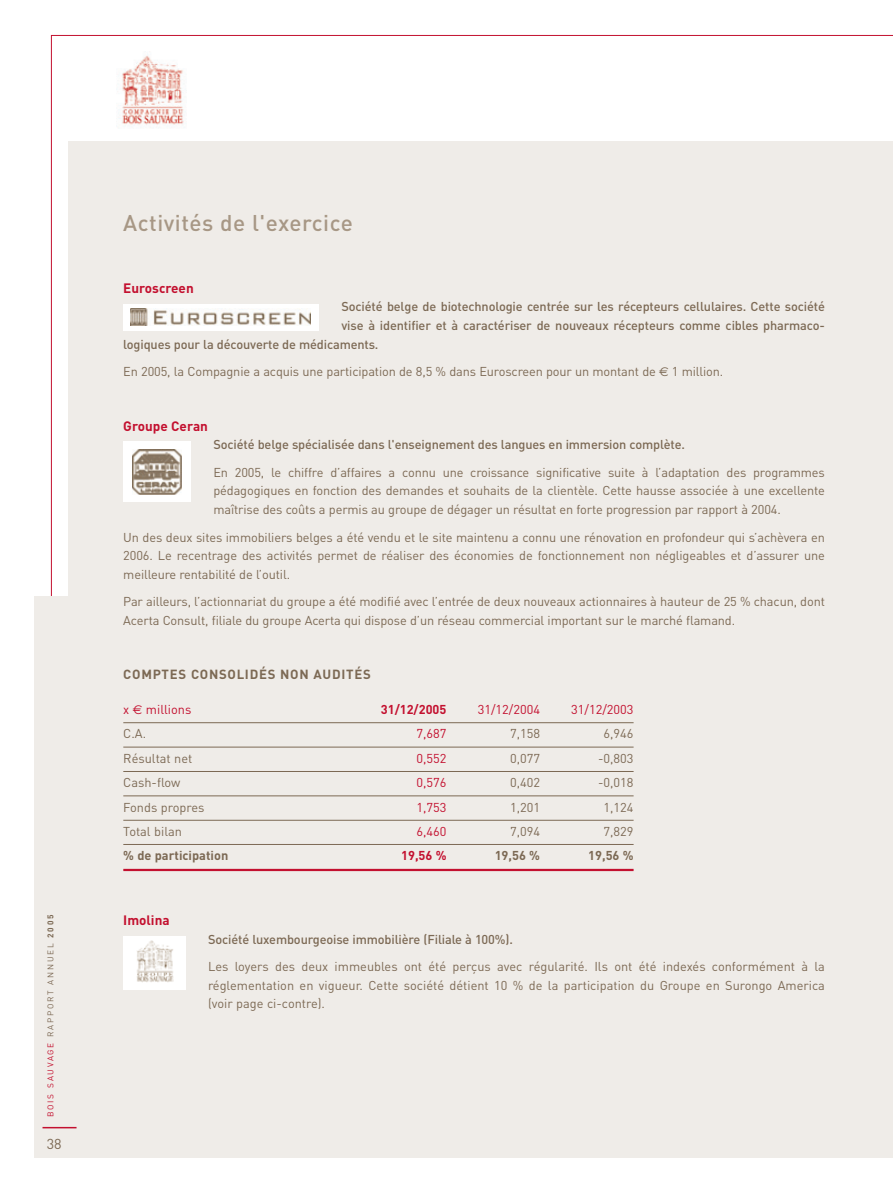
<style>
.page{position:relative;width:893px;height:1191px;background:#fff}
.page>*{position:absolute;margin:0;border:0;box-sizing:border-box;transform-origin:0 0}
.t1{font:500 22.5px "DIN";letter-spacing:.02em;color:#a79785}
.t2{font:14.25px "DIN";color:#7c6954}
.t3{font:700 13.5px "DIN";color:#c3102f}
.t4{font:700 13.2px "DIN";letter-spacing:.055em;color:#7c6954}
.t5{font:12.75px/18.8px "DIN";letter-spacing:-.01em;color:#7c6954;text-align:justify}
.t6{font:500 12.75px "DIN";letter-spacing:-.01em;color:#7c6954}
.t7{font:12.75px "DIN";color:#c3102f}
.t8{font:700 12.75px "DIN";color:#7c6954}
.t9{font:700 12.75px "DIN";color:#c3102f}
.t10{font:8.25px "DIN";letter-spacing:.21em;color:#7c6954}
.s1{color:#c3102f}
.s2{font-weight:700}
.s3{font-family:"Euro Sans"}
</style>
<div class="page">
<div style="left:34px;top:596px;width:825px;height:562px;background:#efece8"></div>
<div style="left:68px;top:141px;width:825px;height:1017px;background:#efece8"></div>
<img style="left:119px;top:54px;width:65px;height:72px">
<hr style="left:43px;top:1126px;width:34px;height:2px;background:#c3102f">
<hr style="left:123px;top:722px;width:511px;height:1px;background:#7c6954">
<hr style="left:123px;top:747px;width:511px;height:1px;background:#7c6954">
<hr style="left:123px;top:771px;width:511px;height:1px;background:#7c6954">
<hr style="left:123px;top:795px;width:511px;height:1px;background:#7c6954">
<hr style="left:123px;top:820px;width:511px;height:1px;background:#7c6954">
<hr style="left:123px;top:844px;width:511px;height:1px;background:#7c6954">
<hr style="left:123px;top:869px;width:511px;height:2px;background:#c3102f">
<div style="left:123px;top:304px;width:196px;height:26px;background:#fff"></div>
<img style="left:131px;top:308px;width:180px;height:18px">
<div style="left:123px;top:442px;width:68px;height:60px;background:#fff"></div>
<img style="left:133px;top:449px;width:48px;height:45px">
<div style="left:123px;top:936px;width:63px;height:53px;background:#fff"></div>
<img style="left:137px;top:940px;width:37px;height:42px">
<p class="t10" style="left:47px;top:1117px;width:204px;rotate:-90deg"><span class="s1">BOIS SAUVAGE</span> RAPPORT ANNUEL <span class="s2">2005</span></p>
<p class="t2" style="left:47px;top:1138px;width:16px">38</p>
<h1 class="t1" style="left:123px;top:215px;width:231px">Activités de l'exercice</h1>
<p class="t3" style="left:123px;top:283px;width:72px">Euroscreen</p>
<p class="t6" style="left:341px;top:302px;width:485px">Société belge de biotechnologie centrée sur les récepteurs cellulaires. Cette société</p>
<p class="t6" style="left:341px;top:321px;width:485px">vise à identifier et à caractériser de nouveaux récepteurs comme cibles pharmaco-</p>
<p class="t6" style="left:123px;top:340px;width:257px">logiques pour la découverte de médicaments.</p>
<p class="t5" style="left:123px;top:364px;width:602px">En 2005, la Compagnie a acquis une participation de 8,5 % dans Euroscreen pour un montant de <span class="s3">€</span> 1 million.</p>
<p class="t3" style="left:123px;top:421px;width:86px">Groupe Ceran</p>
<p class="t6" style="left:213px;top:440px;width:473px">Société belge spécialisée dans l'enseignement des langues en immersion complète.</p>
<p class="t5" style="left:213px;top:464px;width:613px">En 2005, le chiffre d’affaires a connu une croissance significative suite à l’adaptation des programmes pédagogiques en fonction des demandes et souhaits de la clientèle. Cette hausse associée à une excellente maîtrise des coûts a permis au groupe de dégager un résultat en forte progression par rapport à 2004.</p>
<p class="t5" style="left:123px;top:529px;width:703px">Un des deux sites immobiliers belges a été vendu et le site maintenu a connu une rénovation en profondeur qui s’achèvera en 2006. Le recentrage des activités permet de réaliser des économies de fonctionnement non négligeables et d’assurer une meilleure rentabilité de l’outil.</p>
<p class="t5" style="left:123px;top:594px;width:703px">Par ailleurs, l’actionnariat du groupe a été modifié avec l’entrée de deux nouveaux actionnaires à hauteur de 25 % chacun, dont<br>Acerta Consult, filiale du groupe Acerta qui dispose d’un réseau commercial important sur le marché flamand.</p>
<p class="t4" style="left:123px;top:669px;width:249px">COMPTES CONSOLIDÉS NON AUDITÉS</p>
<p class="t7" style="left:123px;top:705px;width:70px">x <span class="s3">€</span> millions</p>
<p class="t9" style="left:381px;top:705px;width:67px">31/12/2005</p>
<p class="t7" style="left:478px;top:705px;width:64px">31/12/2004</p>
<p class="t7" style="left:571px;top:705px;width:64px">31/12/2003</p>
<p class="t5" style="left:123px;top:726px;width:24px">C.A.</p>
<p class="t7" style="left:416px;top:729px;width:31px">7,687</p>
<p class="t5" style="left:510px;top:726px;width:31px">7,158</p>
<p class="t5" style="left:604px;top:726px;width:31px">6,946</p>
<p class="t5" style="left:123px;top:750px;width:71px">Résultat net</p>
<p class="t7" style="left:416px;top:753px;width:31px">0,552</p>
<p class="t5" style="left:510px;top:750px;width:31px">0,077</p>
<p class="t5" style="left:598px;top:750px;width:37px">-0,803</p>
<p class="t5" style="left:123px;top:774px;width:59px">Cash-flow</p>
<p class="t7" style="left:416px;top:778px;width:31px">0,576</p>
<p class="t5" style="left:510px;top:774px;width:31px">0,402</p>
<p class="t5" style="left:598px;top:774px;width:37px">-0,018</p>
<p class="t5" style="left:123px;top:799px;width:83px">Fonds propres</p>
<p class="t7" style="left:416px;top:802px;width:31px">1,753</p>
<p class="t5" style="left:510px;top:799px;width:31px">1,201</p>
<p class="t5" style="left:604px;top:799px;width:31px">1,124</p>
<p class="t5" style="left:123px;top:823px;width:60px">Total bilan</p>
<p class="t7" style="left:416px;top:827px;width:31px">6,460</p>
<p class="t5" style="left:510px;top:823px;width:31px">7,094</p>
<p class="t5" style="left:604px;top:823px;width:31px">7,829</p>
<p class="t8" style="left:123px;top:851px;width:106px">% de participation</p>
<p class="t9" style="left:401px;top:851px;width:47px">19,56 %</p>
<p class="t8" style="left:495px;top:851px;width:47px">19,56 %</p>
<p class="t8" style="left:588px;top:851px;width:47px">19,56 %</p>
<p class="t3" style="left:123px;top:915px;width:48px">Imolina</p>
<p class="t6" style="left:208px;top:934px;width:306px">Société luxembourgeoise immobilière (Filiale à 100%).</p>
<p class="t5" style="left:208px;top:958px;width:618px">Les loyers des deux immeubles ont été perçus avec régularité. Ils ont été indexés conformément à la réglementation en vigueur. Cette société détient 10 % de la participation du Groupe en Surongo America (voir page ci-contre).</p>
</div>
